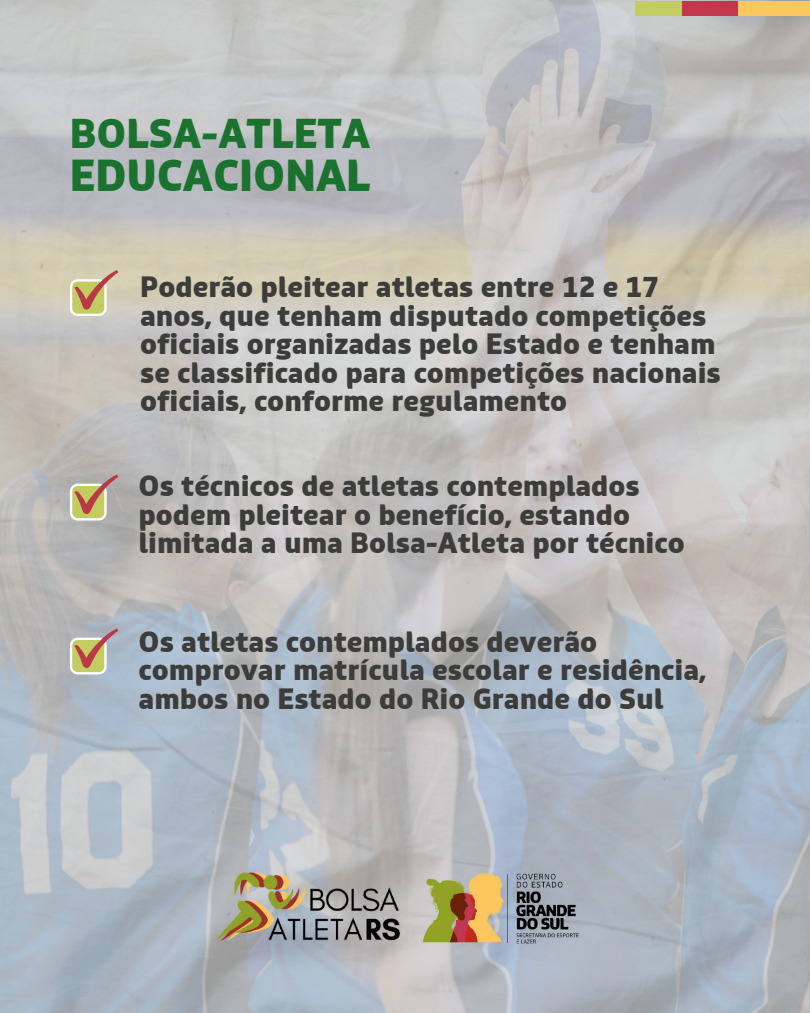
<style>
.page{position:relative;width:810px;height:1013px;background:#fff}
.page>*{position:absolute;margin:0;border:0;box-sizing:border-box;transform-origin:0 0}
.t1{font:900 42.7px "Lembra";color:#1b722f}
.t2{font:900 39.7px "Lembra";color:#1b722f}
.t3{font:900 28px/28.5px "Lembra";color:#3c3c3b}
</style>
<div class="page">
<img style="left:0;top:0;width:810px;height:1012px">
<svg style="left:70px;top:270px;width:48px;height:46px;background:#cfbb91"></svg>
<svg style="left:70px;top:474px;width:48px;height:46px;background:#c0ae8c"></svg>
<svg style="left:70px;top:628px;width:48px;height:46px;background:#bfb295"></svg>
<img style="left:416px;top:856px;width:182px;height:102px">
<img style="left:212px;top:835px;width:204px;height:144px">
<div style="left:737px;top:1px;width:73px;height:15px;background:#fdc75f"></div>
<div style="left:681px;top:1px;width:57px;height:15px;background:#c2374b"></div>
<div style="left:636px;top:1px;width:46px;height:15px;background:#c2cc60"></div>
<h2 class="t2" style="left:70px;top:108px;width:302px">BOLSA-ATLETA</h2>
<h1 class="t1" style="left:70px;top:148px;width:302px">EDUCACIONAL</h1>
<p class="t3" style="left:140px;top:272px;width:582px">Poderão pleitear atletas entre 12 e 17 anos, que tenham disputado competições oficiais organizadas pelo Estado e tenham se classificado para competições nacionais oficiais, conforme regulamento</p>
<p class="t3" style="left:139px;top:470px;width:548px">Os técnicos de atletas contemplados podem pleitear o benefício, estando limitada a uma Bolsa-Atleta por técnico</p>
<p class="t3" style="left:139px;top:626px;width:569px">Os atletas contemplados deverão comprovar matrícula escolar e residência, ambos no Estado do Rio Grande do Sul</p>
</div>
